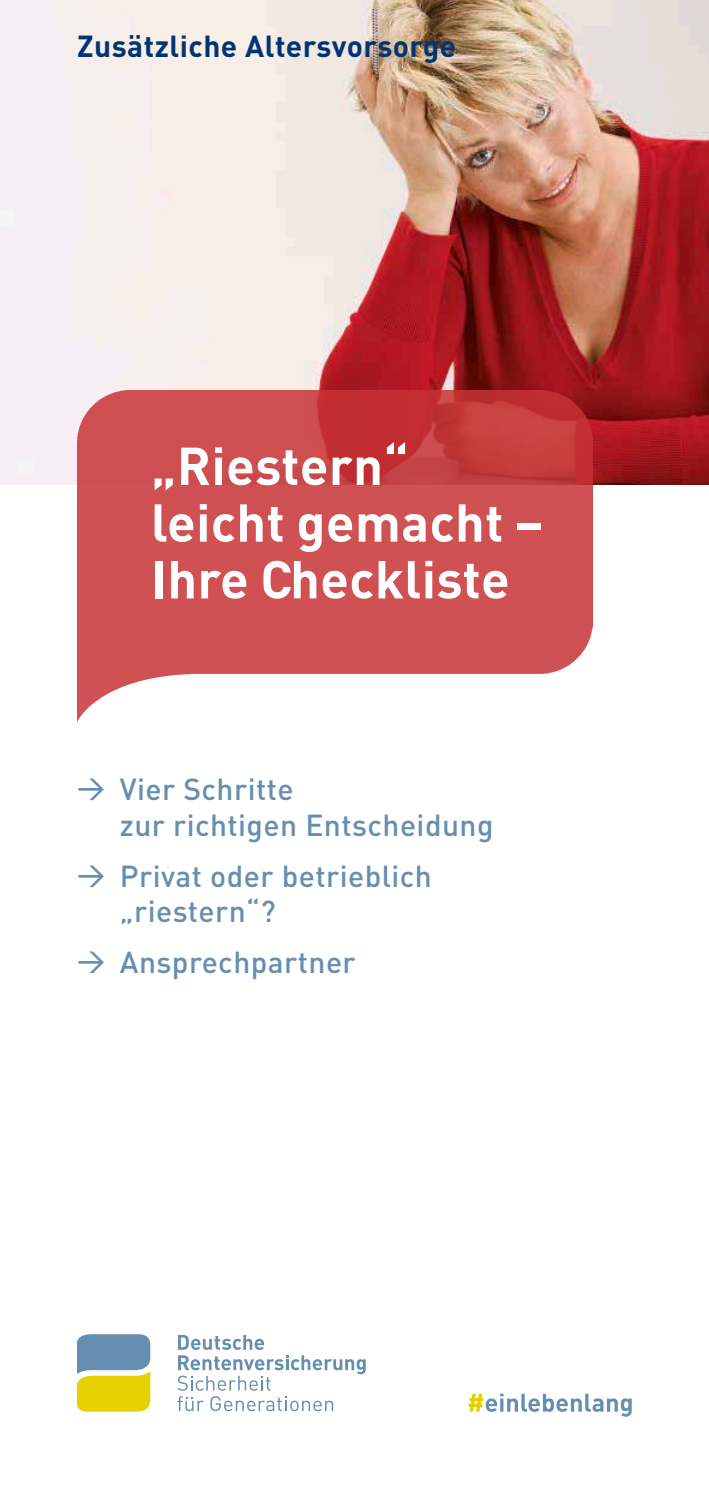
<style>
.page{position:relative;width:709px;height:1489px;background:#fff}
.page>*{position:absolute;margin:0;border:0;box-sizing:border-box;transform-origin:0 0}
.t1{font:700 52.5px/56.8px "DIN";letter-spacing:.005em;color:#fff}
.t2{font:500 30px/35.5px "DIN";letter-spacing:.015em;color:#668eb0}
.t3{font:700 30px "DIN";letter-spacing:.015em;color:#003472}
.t4{font:27.5px "DIN Medium Alternate";color:#668eb0}
.s1{font-family:"DIN Medium Alternate";font-weight:400;font-size:27.5px}
</style>
<div class="page">
<img style="left:0;top:0;width:709px;height:485px">
<img style="left:77px;top:390px;width:515px;height:331px">
<svg style="left:77px;top:1334px;width:73px;height:77px;background:#adb668"></svg>
<svg style="left:178px;top:1335px;width:86px;height:14px"></svg>
<svg style="left:177px;top:1355px;width:189px;height:55px"></svg>
<svg style="left:468px;top:1393px;width:163px;height:23px"></svg>
<p class="t3" style="left:77px;top:26px;width:380px">Zusätzliche Altersvorsorge</p>
<h1 class="t1" style="left:151px;top:435px;width:394px">„Riestern“ leicht gemacht –<br>Ihre Checkliste</h1>
<p class="t2" style="left:120px;top:770px;width:375px;text-indent:-43px"><span class="s1">&gt;</span> Vier Schritte<br>zur richtigen Entscheidung</p>
<p class="t2" style="left:120px;top:857px;width:313px;text-indent:-43px"><span class="s1">&gt;</span> Privat oder betrieblich „riestern“?</p>
<p class="t4" style="left:77px;top:942px;width:30px">&gt;</p>
<p class="t2" style="left:120px;top:943px;width:237px">Ansprechpartner</p>
</div>
